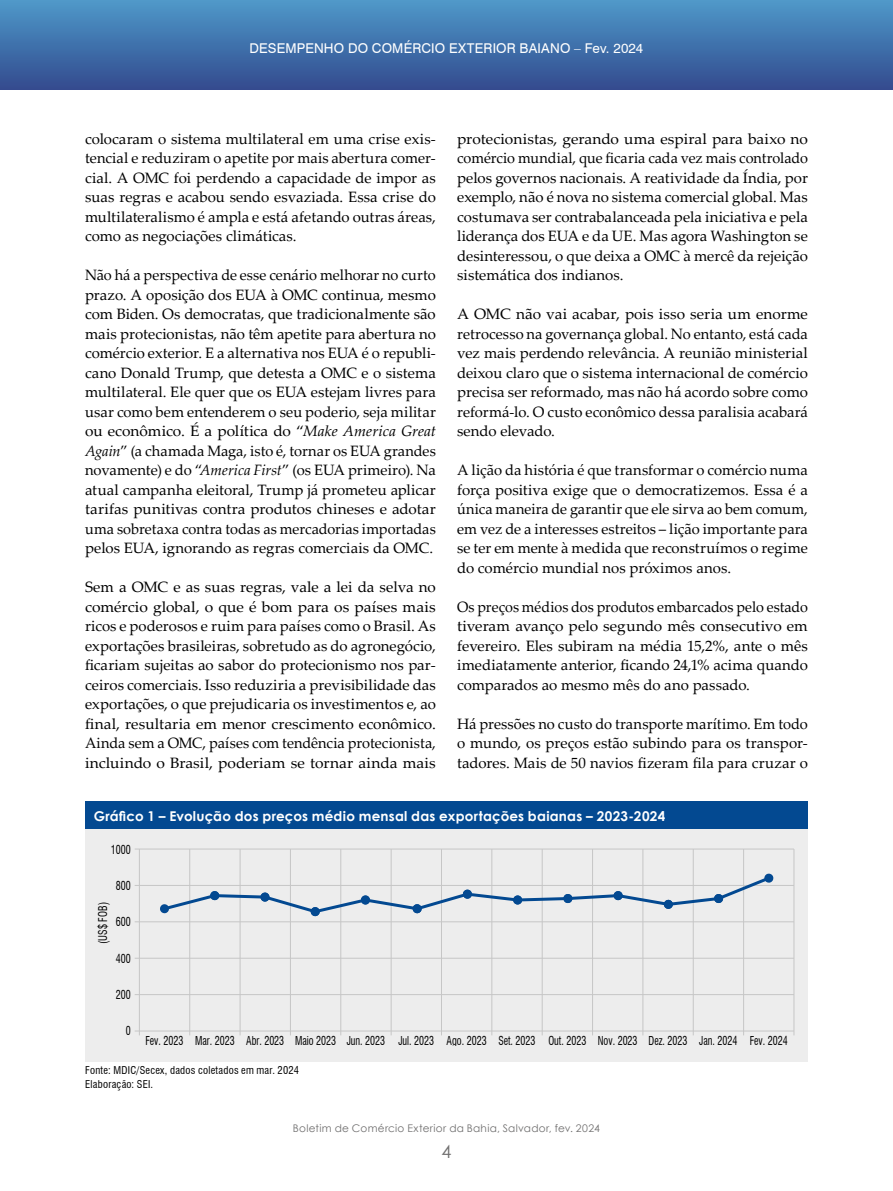
<style>
.page{position:relative;width:893px;height:1191px;background:#fff}
.page>*{position:absolute;margin:0;border:0;box-sizing:border-box;transform-origin:0 0}
.t1{font:18px "Century Gothic";color:#706f6f}
.t2{font:15px/19.5px "Palatino Linotype";color:#000;text-align:justify}
.t3{font:15px/19.5px "Palatino Linotype";color:#000;text-align:justify;scale:.96 1}
.t4{font:700 13.5px "Century Gothic";letter-spacing:.015em;color:#fff}
.t5{font:13.5px "Swiss 721 BT";letter-spacing:.015em;color:#fff}
.t6{font:condensed 12px "Swiss 721 BT";color:#000;scale:.83 1}
.t7{font:condensed 11.85px "Swiss 721 BT";color:#000;scale:.86 1}
.t8{font:condensed 10.5px/13.5px "Swiss 721 BT";letter-spacing:.025em;color:#000}
.t9{font:10.5px "Century Gothic";letter-spacing:.03em;color:#706f6f}
.s1{font-style:italic}
</style>
<div class="page">
<div style="left:0;top:0;width:893px;height:90px;background:linear-gradient(to bottom,#4e99c9,#334b8f)"></div>
<svg style="left:892px;top:0;width:1px;height:90px"></svg>
<div style="left:85px;top:802px;width:723px;height:27px;background:#034991"></div>
<div style="left:85px;top:829px;width:723px;height:233px;background:#ededed"></div>
<hr style="left:139px;top:849px;width:1px;height:186px;background:#c6c6c6">
<hr style="left:189px;top:849px;width:1px;height:186px;background:#c6c6c6">
<hr style="left:240px;top:849px;width:1px;height:186px;background:#c6c6c6">
<hr style="left:290px;top:849px;width:1px;height:186px;background:#c6c6c6">
<hr style="left:340px;top:849px;width:1px;height:186px;background:#c6c6c6">
<hr style="left:391px;top:849px;width:1px;height:186px;background:#c6c6c6">
<hr style="left:441px;top:849px;width:1px;height:186px;background:#c6c6c6">
<hr style="left:491px;top:849px;width:1px;height:186px;background:#c6c6c6">
<hr style="left:542px;top:849px;width:1px;height:186px;background:#c6c6c6">
<hr style="left:592px;top:849px;width:1px;height:186px;background:#c6c6c6">
<hr style="left:643px;top:849px;width:1px;height:186px;background:#c6c6c6">
<hr style="left:693px;top:849px;width:1px;height:186px;background:#c6c6c6">
<hr style="left:743px;top:849px;width:1px;height:186px;background:#c6c6c6">
<hr style="left:794px;top:849px;width:1px;height:186px;background:#c6c6c6">
<hr style="left:135px;top:994px;width:659px;height:1px;background:#c6c6c6">
<hr style="left:135px;top:1030px;width:659px;height:1px;background:#c6c6c6">
<hr style="left:135px;top:957px;width:659px;height:1px;background:#c6c6c6">
<hr style="left:135px;top:921px;width:659px;height:1px;background:#c6c6c6">
<hr style="left:135px;top:885px;width:659px;height:1px;background:#c6c6c6">
<hr style="left:135px;top:848px;width:659px;height:1px;background:#c6c6c6">
<svg style="left:160px;top:873px;width:614px;height:43px"></svg>
<p class="t5" style="left:250px;top:38px;width:395px">DESEMPENHO DO COMÉRCIO EXTERIOR BAIANO – Fev. 2024</p>
<p class="t2" style="left:457px;top:128px;width:352px">protecionistas, gerando uma espiral para baixo no comércio mundial, que ficaria cada vez mais controlado pelos governos nacionais. A reatividade da Índia, por exemplo, não é nova no sistema comercial global. Mas costumava ser contrabalanceada pela iniciativa e pela liderança dos EUA e da UE. Mas agora Washington se desinteressou, o que deixa a OMC à mercê da rejeição sistemática dos indianos.</p>
<p class="t2" style="left:457px;top:304px;width:352px">A OMC não vai acabar, pois isso seria um enorme retrocesso na governança global. No entanto, está cada vez mais perdendo relevância. A reunião ministerial deixou claro que o sistema internacional de comércio precisa ser reformado, mas não há acordo sobre como reformá-lo. O custo econômico dessa paralisia acabará sendo elevado.</p>
<p class="t2" style="left:457px;top:460px;width:352px">A lição da história é que transformar o comércio numa força positiva exige que o democratizemos. Essa é a única maneira de garantir que ele sirva ao bem comum, em vez de a interesses estreitos – lição importante para se ter em mente à medida que reconstruímos o regime do comércio mundial nos próximos anos.</p>
<p class="t3" style="left:457px;top:596px;width:367px">Os preços médios dos produtos embarcados pelo estado tiveram avanço pelo segundo mês consecutivo em fevereiro. Eles subiram na média 15,2%, ante o mês imediatamente anterior, ficando 24,1% acima quando comparados ao mesmo mês do ano passado.</p>
<p class="t2" style="left:457px;top:713px;width:352px">Há pressões no custo do transporte marítimo. Em todo o mundo, os preços estão subindo para os transpor&shy;tadores. Mais de 50 navios fizeram fila para cruzar o</p>
<p class="t4" style="left:94px;top:805px;width:573px">Gráfico 1 – Evolução dos preços médio mensal das exportações baianas – 2023-2024</p>
<p class="t2" style="left:85px;top:128px;width:352px">colocaram o sistema multilateral em uma crise exis&shy;tencial e reduziram o apetite por mais abertura comer&shy;cial. A OMC foi perdendo a capacidade de impor as suas regras e acabou sendo esvaziada. Essa crise do multilateralismo é ampla e está afetando outras áreas, como as negociações climáticas.</p>
<p class="t2" style="left:85px;top:265px;width:352px">Não há a perspectiva de esse cenário melhorar no curto prazo. A oposição dos EUA à OMC continua, mesmo com Biden. Os democratas, que tradicionalmente são mais protecionistas, não têm apetite para abertura no comércio exterior. E a alternativa nos EUA é o republi&shy;cano Donald Trump, que detesta a OMC e o sistema multilateral. Ele quer que os EUA estejam livres para usar como bem entenderem o seu poderio, seja militar ou econômico. É a política do “<span class="s1">Make America Great Again</span>” (a chamada Maga, isto é, tornar os EUA grandes novamente) e do “<span class="s1">America First</span>” (os EUA primeiro). Na atual campanha eleitoral, Trump já prometeu aplicar tarifas punitivas contra produtos chineses e adotar uma sobretaxa contra todas as mercadorias importadas pelos EUA, ignorando as regras comerciais da OMC.</p>
<p class="t2" style="left:85px;top:577px;width:352px">Sem a OMC e as suas regras, vale a lei da selva no comércio global, o que é bom para os países mais ricos e poderosos e ruim para países como o Brasil. As exportações brasileiras, sobretudo as do agronegócio, ficariam sujeitas ao sabor do protecionismo nos par&shy;ceiros comerciais. Isso reduziria a previsibilidade das exportações, o que prejudicaria os investimentos e, ao final, resultaria em menor crescimento econômico.<br>Ainda sem a OMC, países com tendência protecionista, incluindo o Brasil, poderiam se tornar ainda mais</p>
<p class="t6" style="left:111px;top:842px;width:25px">1000</p>
<p class="t6" style="left:116px;top:878px;width:19px">800</p>
<p class="t7" style="left:96px;top:943px;width:50px;rotate:-90deg">(US$ FOB)</p>
<p class="t6" style="left:116px;top:914px;width:19px">600</p>
<p class="t6" style="left:116px;top:951px;width:19px">400</p>
<p class="t6" style="left:116px;top:987px;width:19px">200</p>
<p class="t6" style="left:126px;top:1023px;width:7px">0</p>
<p class="t6" style="left:146px;top:1033px;width:775px">Fev. 2023 Mar. 2023 Abr. 2023 Maio 2023 Jun. 2023 Jul. 2023 Ago. 2023 Set. 2023 Out. 2023 Nov. 2023 Dez. 2023 Jan. 2024 Fev. 2024</p>
<p class="t8" style="left:85px;top:1063px;width:215px">Fonte: MDIC/Secex, dados coletados em mar. 2024<br>Elaboração: SEI.</p>
<p class="t9" style="left:293px;top:1121px;width:309px">Boletim de Comércio Exterior da Bahia, Salvador, fev. 2024</p>
<p class="t1" style="left:441px;top:1138px;width:11px">4</p>
</div>
